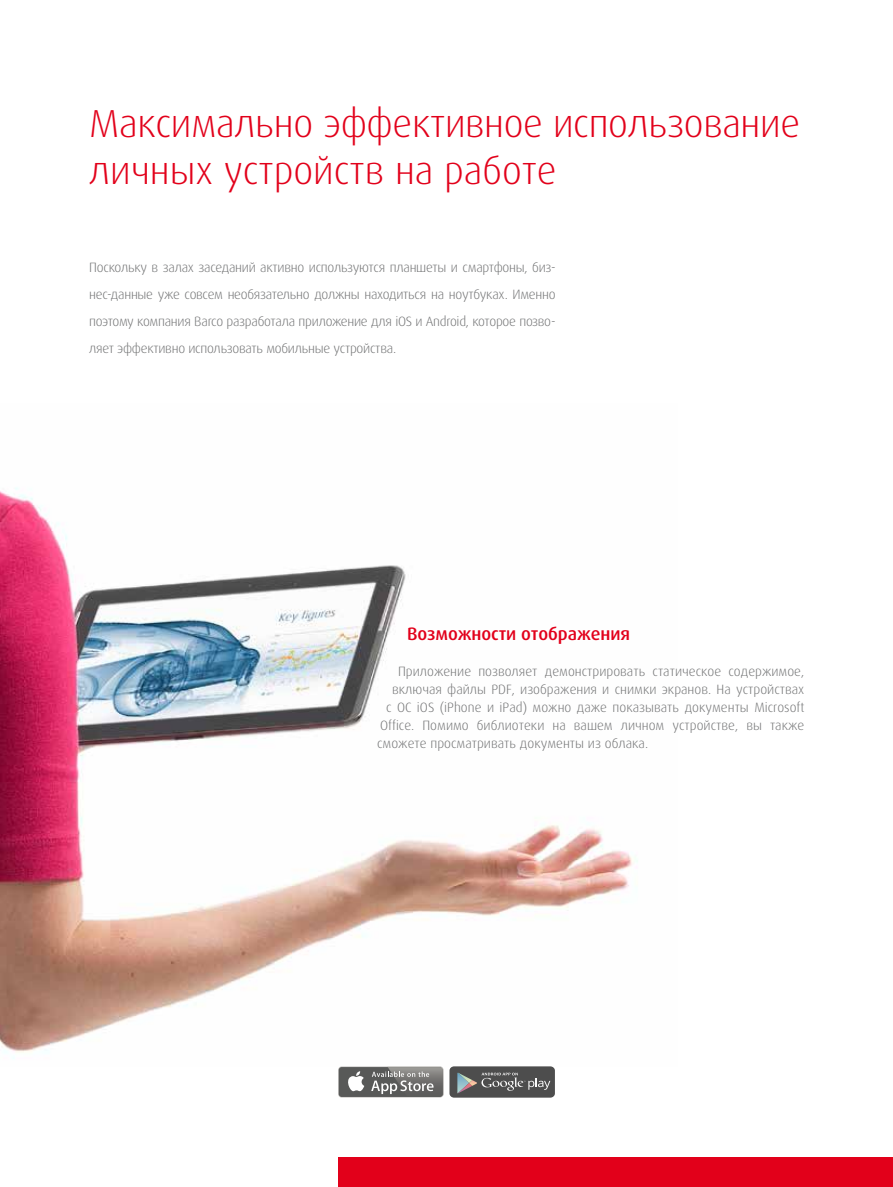
<style>
.page{position:relative;width:893px;height:1187px;background:#fff}
.page>*{position:absolute;margin:0;border:0;box-sizing:border-box;transform-origin:0 0}
.t1{font:300 39px/46.8px "Dax Pro";letter-spacing:-.01em;color:#e2001a}
.t2{font:500 18px "Dax Pro";letter-spacing:-.005em;color:#e2001a}
.t3{font:300 13.5px/27px "Dax Pro";color:#707172;text-align:justify}
</style>
<div class="page">
<img style="left:0;top:487px;width:638px;height:572px">
<div style="left:338px;top:1066px;width:105px;height:31px;background:#717170;border-radius:4px"></div>
<div style="left:339px;top:1066px;width:104px;height:30px;background:#585958;border-radius:3px"></div>
<svg style="left:348px;top:1071px;width:16px;height:20px"></svg>
<img style="left:388px;top:1066px;width:55px;height:30px">
<svg style="left:371px;top:1071px;width:62px;height:22px"></svg>
<div style="left:449px;top:1066px;width:106px;height:31px;background:#4d4d4d;border-radius:4px"></div>
<svg style="left:457px;top:1072px;width:93px;height:21px"></svg>
<div style="left:338px;top:1157px;width:555px;height:29px;background:#e2001a"></div>
<h1 class="t1" style="left:89px;top:100px;width:712px">Максимально эффективное использование личных устройств на работе</h1>
<p class="t3" style="left:89px;top:254px;width:468px">Поскольку в залах заседаний активно используются планшеты и смартфоны, биз&shy;нес-данные уже совсем необязательно должны находиться на ноутбуках. Именно поэтому компания Barco разработала приложение для iOS и Android, которое позво&shy;ляет эффективно использовать мобильные устройства.</p>
<h2 class="t2" style="left:407px;top:621px;width:225px">Возможности отображения</h2>
<p class="t3" style="left:398px;top:657px;width:408px">Приложение позволяет демонстрировать статическое содержимое,</p>
<p class="t3" style="left:392px;top:675px;width:414px">включая файлы PDF, изображения и снимки экранов. На устройствах</p>
<p class="t3" style="left:386px;top:693px;width:420px">с ОС iOS (iPhone и iPad) можно даже показывать документы Microsoft</p>
<p class="t3" style="left:380px;top:711px;width:426px">Office. Помимо библиотеки на вашем личном устройстве, вы также</p>
<p class="t3" style="left:377px;top:729px;width:273px">сможете просматривать документы из облака.</p>
</div>
